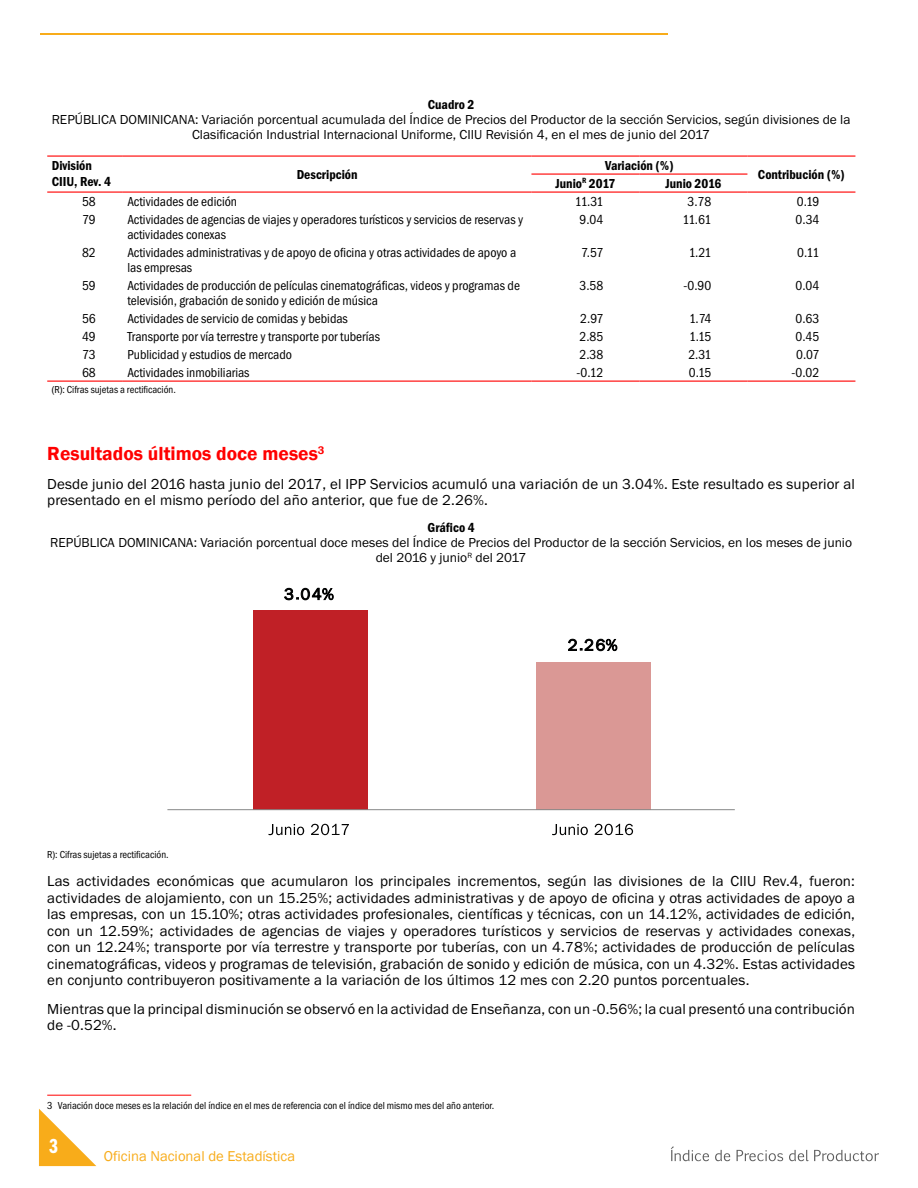
<style>
.page{position:relative;width:918px;height:1188px;background:#fff}
.page>*{position:absolute;margin:0;border:0;box-sizing:border-box;transform-origin:0 0}
.t1{font:21px "ITC Franklin Gothic Std Dm Cp";color:#fff}
.t2{font:600 19.5px "Franklin Gothic";color:#f00}
.t3{font:15px/16.5px "Franklin Got Itc TOT Boo";letter-spacing:.01em;color:#000}
.t4{font:14.7px "Franklin Gothic";color:#f8ac1a}
.t5{font:13.5px/15px "Franklin Got Itc TOT Boo Con";color:#000}
.t6{font:13.5px/15px "Franklin Got Itc TOT Boo";color:#000;text-align:center}
.t7{font:13.5px/16.5px "Franklin Got Itc TOT Dem Con";color:#000}
.t8{font:10.5px "Franklin Got Itc TOT Boo Con";color:#000}
</style>
<div class="page">
<hr style="left:40px;top:33px;width:627px;height:1px;background:#f8ac1a">
<svg style="left:39px;top:1109px;width:57px;height:57px"></svg>
<svg style="left:671px;top:1146px;width:38px;height:15px"></svg>
<svg style="left:715px;top:1150px;width:15px;height:11px"></svg>
<svg style="left:737px;top:1150px;width:46px;height:11px"></svg>
<svg style="left:789px;top:1150px;width:90px;height:11px"></svg>
<hr style="left:531px;top:174px;width:108px;height:1px;background:#f00">
<hr style="left:639px;top:174px;width:108px;height:1px;background:#f00">
<hr style="left:47px;top:156px;width:76px;height:1px;background:#f00">
<hr style="left:531px;top:156px;width:108px;height:1px;background:#f00">
<hr style="left:639px;top:156px;width:108px;height:1px;background:#f00">
<hr style="left:47px;top:192px;width:76px;height:1px;background:#f00">
<hr style="left:531px;top:192px;width:108px;height:1px;background:#f00">
<hr style="left:639px;top:192px;width:108px;height:1px;background:#f00">
<hr style="left:47px;top:381px;width:76px;height:1px;background:#f00">
<hr style="left:123px;top:381px;width:408px;height:1px;background:#f00">
<hr style="left:531px;top:381px;width:108px;height:1px;background:#f00">
<hr style="left:639px;top:381px;width:108px;height:1px;background:#f00">
<hr style="left:747px;top:381px;width:108px;height:1px;background:#f00">
<hr style="left:123px;top:156px;width:408px;height:1px;background:#f00">
<hr style="left:123px;top:192px;width:408px;height:1px;background:#f00">
<hr style="left:747px;top:156px;width:108px;height:1px;background:#f00">
<hr style="left:747px;top:192px;width:108px;height:1px;background:#f00">
<div style="left:253px;top:610px;width:115px;height:200px;background:#c02026"></div>
<div style="left:536px;top:662px;width:115px;height:148px;background:#da9895"></div>
<hr style="left:167px;top:809px;width:568px;height:1px;background:#868787">
<svg style="left:284px;top:588px;width:50px;height:12px"></svg>
<svg style="left:568px;top:639px;width:49px;height:12px"></svg>
<svg style="left:269px;top:824px;width:35px;height:11px"></svg>
<svg style="left:311px;top:824px;width:38px;height:11px"></svg>
<svg style="left:552px;top:824px;width:36px;height:11px"></svg>
<svg style="left:595px;top:824px;width:38px;height:11px"></svg>
<hr style="left:47px;top:1095px;width:144px;height:1px;background:#f00">
<p class="t7" style="left:428px;top:96px;width:48px">Cuadro 2</p>
<p class="t6" style="left:52px;top:112px;width:800px">REPÚBLICA DOMINICANA: Variación porcentual acumulada del Índice de Precios del Productor de la sección Servicios, según divisiones de la<br>Clasificación Industrial Internacional Uniforme, CIIU Revisión 4, en el mes de junio del 2017</p>
<p class="t7" style="left:52px;top:157px;width:61px">División<br>CIIU, Rev. 4</p>
<p class="t7" style="left:297px;top:166px;width:62px">Descripción</p>
<p class="t7" style="left:605px;top:157px;width:70px">Variación (%)</p>
<p class="t7" style="left:758px;top:166px;width:88px">Contribución (%)</p>
<p class="t7" style="left:555px;top:175px;width:61px">Junio<sup>R</sup> 2017</p>
<p class="t7" style="left:665px;top:175px;width:58px">Junio 2016</p>
<p class="t5" style="left:82px;top:194px;width:15px">58</p>
<p class="t5" style="left:127px;top:194px;width:111px">Actividades de edición</p>
<p class="t5" style="left:575px;top:194px;width:30px">11.31</p>
<p class="t5" style="left:688px;top:194px;width:25px">3.78</p>
<p class="t5" style="left:797px;top:194px;width:24px">0.19</p>
<p class="t5" style="left:82px;top:212px;width:15px">79</p>
<p class="t5" style="left:127px;top:212px;width:397px">Actividades de agencias de viajes y operadores turísticos y servicios de reservas y actividades conexas</p>
<p class="t5" style="left:580px;top:212px;width:25px">9.04</p>
<p class="t5" style="left:682px;top:212px;width:30px">11.61</p>
<p class="t5" style="left:796px;top:212px;width:25px">0.34</p>
<p class="t5" style="left:82px;top:245px;width:15px">82</p>
<p class="t5" style="left:127px;top:245px;width:390px">Actividades administrativas y de apoyo de oficina y otras actividades de apoyo a las empresas</p>
<p class="t5" style="left:581px;top:245px;width:24px">7.57</p>
<p class="t5" style="left:689px;top:245px;width:24px">1.21</p>
<p class="t5" style="left:797px;top:245px;width:24px">0.11</p>
<p class="t5" style="left:82px;top:278px;width:15px">59</p>
<p class="t5" style="left:127px;top:278px;width:394px">Actividades de producción de películas cinematográficas, videos y programas de televisión, grabación de sonido y edición de música</p>
<p class="t5" style="left:580px;top:278px;width:25px">3.58</p>
<p class="t5" style="left:684px;top:278px;width:29px">-0.90</p>
<p class="t5" style="left:796px;top:278px;width:25px">0.04</p>
<p class="t5" style="left:82px;top:311px;width:15px">56</p>
<p class="t5" style="left:127px;top:311px;width:222px">Actividades de servicio de comidas y bebidas</p>
<p class="t5" style="left:580px;top:311px;width:25px">2.97</p>
<p class="t5" style="left:689px;top:311px;width:24px">1.74</p>
<p class="t5" style="left:796px;top:311px;width:25px">0.63</p>
<p class="t5" style="left:82px;top:329px;width:15px">49</p>
<p class="t5" style="left:127px;top:329px;width:254px">Transporte por vía terrestre y transporte por tuberías</p>
<p class="t5" style="left:580px;top:329px;width:25px">2.85</p>
<p class="t5" style="left:689px;top:329px;width:24px">1.15</p>
<p class="t5" style="left:796px;top:329px;width:25px">0.45</p>
<p class="t5" style="left:82px;top:347px;width:15px">73</p>
<p class="t5" style="left:127px;top:347px;width:166px">Publicidad y estudios de mercado</p>
<p class="t5" style="left:580px;top:347px;width:25px">2.38</p>
<p class="t5" style="left:688px;top:347px;width:25px">2.31</p>
<p class="t5" style="left:796px;top:347px;width:25px">0.07</p>
<p class="t5" style="left:82px;top:365px;width:15px">68</p>
<p class="t5" style="left:127px;top:365px;width:124px">Actividades inmobiliarias</p>
<p class="t5" style="left:577px;top:365px;width:28px">-0.12</p>
<p class="t5" style="left:689px;top:365px;width:24px">0.15</p>
<p class="t5" style="left:792px;top:365px;width:29px">-0.02</p>
<p class="t8" style="left:52px;top:383px;width:126px">(R): Cifras sujetas a rectificación.</p>
<h2 class="t2" style="left:47px;top:442px;width:279px">Resultados últimos doce meses<sup>3</sup></h2>
<p class="t3" style="left:47px;top:476px;width:809px">Desde junio del 2016 hasta junio del 2017, el IPP Servicios acumuló una variación de un 3.04%. Este resultado es superior al presentado en el mismo período del año anterior, que fue de 2.26%.</p>
<p class="t7" style="left:428px;top:519px;width:49px">Gráfico 4</p>
<p class="t6" style="left:50px;top:535px;width:803px">REPÚBLICA DOMINICANA: Variación porcentual doce meses del Índice de Precios del Productor de la sección Servicios, en los meses de junio del 2016 y junio<sup>R</sup> del 2017</p>
<p class="t8" style="left:47px;top:848px;width:123px">R): Cifras sujetas a rectificación.</p>
<p class="t3" style="left:47px;top:873px;width:809px;text-align:justify">Las actividades económicas que acumularon los principales incrementos, según las divisiones de la CIIU Rev.4, fueron: actividades de alojamiento, con un 15.25%; actividades administrativas y de apoyo de oficina y otras actividades de apoyo a las empresas, con un 15.10%; otras actividades profesionales, científicas y técnicas, con un 14.12%, actividades de edición, con un 12.59%; actividades de agencias de viajes y operadores turísticos y servicios de reservas y actividades conexas, con un 12.24%; transporte por vía terrestre y transporte por tuberías, con un 4.78%; actividades de producción de películas cinematográficas, videos y programas de televisión, grabación de sonido y edición de música, con un 4.32%. Estas actividades en conjunto contribuyeron positivamente a la variación de los últimos 12 mes con 2.20 puntos porcentuales.</p>
<p class="t3" style="left:47px;top:1001px;width:809px">Mientras que la principal disminución se observó en la actividad de Enseñanza, con un -0.56%; la cual presentó una contribución de -0.52%.</p>
<p class="t8" style="left:47px;top:1099px;width:449px">3 Variación doce meses es la relación del índice en el mes de referencia con el índice del mismo mes del año anterior.</p>
<h1 class="t1" style="left:49px;top:1135px;width:10px">3</h1>
<p class="t4" style="left:104px;top:1147px;width:193px">Oficina Nacional de Estadística</p>
</div>
